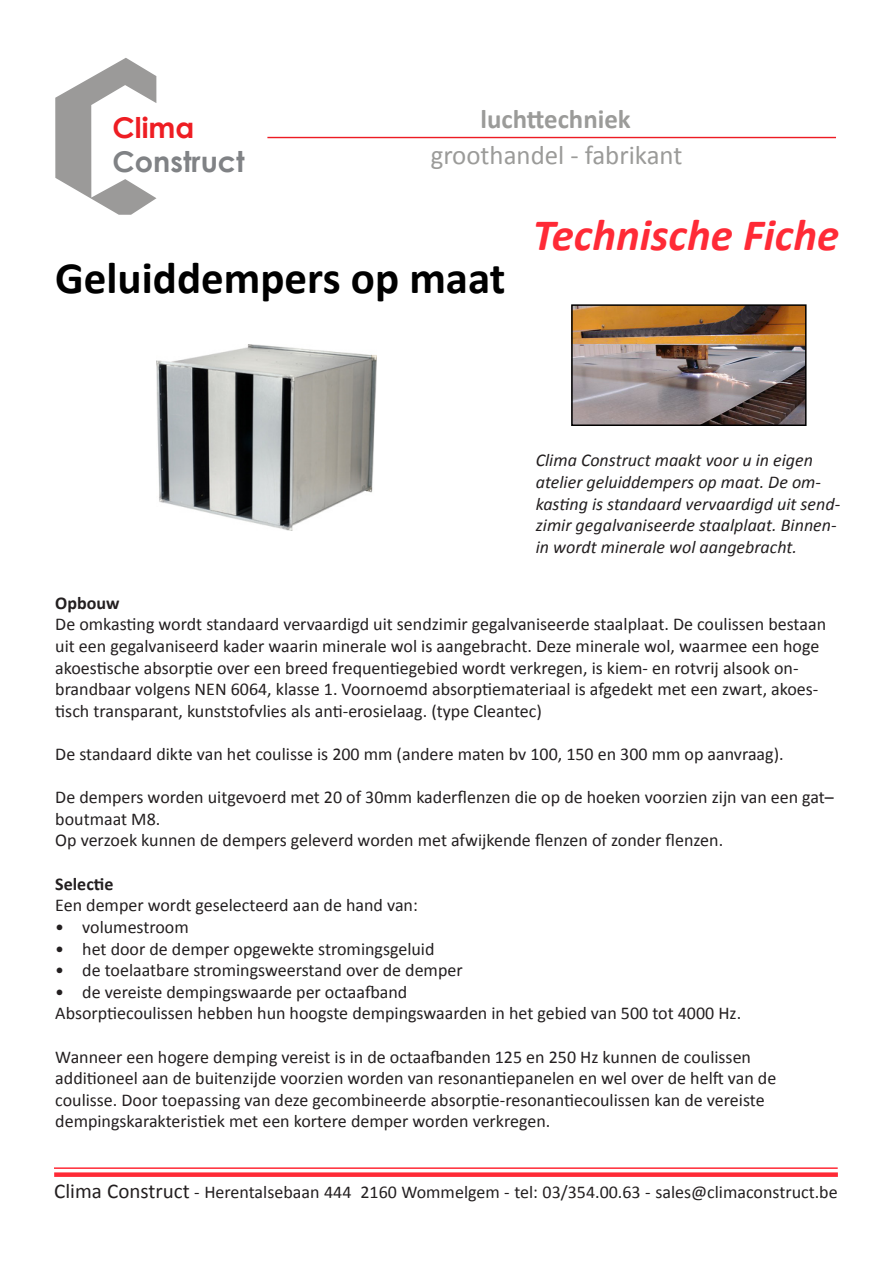
<style>
.page{position:relative;width:893px;height:1263px;background:#fff}
.page>*{position:absolute;margin:0;border:0;box-sizing:border-box;transform-origin:0 0}
.t1{font:700 45px "Calibri";color:#000}
.t2{font:italic 700 45px "Calibri";color:#ff2a36}
.t3{font:700 28.65px/34.3px "Century Gothic";color:#808285}
.t4{font:26.85px/35.8px "Calibri";color:#9b9b99;text-align:center}
.t5{font:18px/21.6px "Calibri";color:#231f20}
.t6{font:italic 18px/21.6px "Calibri";color:#231f20}
.t7{font:700 18px "Calibri";color:#231f20}
.s1{color:#ee1d23}
.s2{font-weight:700}
.s3{font-size:21px}
</style>
<div class="page">
<svg style="left:55px;top:58px;width:101px;height:157px"></svg>
<hr style="left:267px;top:137px;width:569px;height:1px;background:#ed1c24">
<img style="left:574px;top:307px;width:229px;height:116px">
<div style="left:571px;top:304px;width:235px;height:122px;border:2px solid #000"></div>
<hr style="left:54px;top:1167px;width:784px;height:2px;background:#ff2a36">
<div style="left:54px;top:1172px;width:784px;height:5px;background:#ff2a36"></div>
<img style="left:156px;top:344px;width:220px;height:187px">
<p class="t3" style="left:113px;top:109px;width:134px"><span class="s1">Clima<br></span>Construct</p>
<p class="t4" style="left:431px;top:101px;width:253px"><span class="s2">luchttechniek </span>groothandel - fabrikant</p>
<p class="t1" style="left:55px;top:246px;width:452px">Geluiddempers op maat</p>
<p class="t2" style="left:533px;top:203px;width:308px">Technische Fiche</p>
<p class="t6" style="left:536px;top:449px;width:306px">Clima Construct maakt voor u in eigen atelier geluiddempers op maat. De om&shy;kasting is standaard vervaardigd uit send&shy;zimir gegalvaniseerde staalplaat. Binnen&shy;in wordt minerale wol aangebracht.</p>
<p class="t7" style="left:55px;top:590px;width:66px">Opbouw</p>
<p class="t5" style="left:55px;top:613px;width:772px">De omkasting wordt standaard vervaardigd uit sendzimir gegalvaniseerde staalplaat. De coulissen bestaan uit een gegalvaniseerd kader waarin minerale wol is aangebracht. Deze minerale wol, waarmee een hoge akoestische absorptie over een breed frequentiegebied wordt verkregen, is kiem- en rotvrij alsook on&shy;brandbaar volgens NEN 6064, klasse 1. Voornoemd absorptiemateriaal is afgedekt met een zwart, akoes&shy;tisch transparant, kunststofvlies als anti-erosielaag. (type Cleantec)</p>
<p class="t5" style="left:55px;top:743px;width:730px">De standaard dikte van het coulisse is 200 mm (andere maten bv 100, 150 en 300 mm op aanvraag).</p>
<p class="t5" style="left:55px;top:786px;width:780px">De dempers worden uitgevoerd met 20 of 30mm kaderflenzen die op de hoeken voorzien zijn van een gat– boutmaat M8.</p>
<p class="t5" style="left:55px;top:829px;width:669px">Op verzoek kunnen de dempers geleverd worden met afwijkende flenzen of zonder flenzen.</p>
<p class="t7" style="left:55px;top:871px;width:60px">Selectie</p>
<p class="t5" style="left:55px;top:894px;width:364px">Een demper wordt geselecteerd aan de hand van:</p>
<p class="t5" style="left:55px;top:916px;width:135px">• volumestroom</p>
<p class="t5" style="left:55px;top:937px;width:381px">• het door de demper opgewekte stromingsgeluid</p>
<p class="t5" style="left:55px;top:959px;width:409px">• de toelaatbare stromingsweerstand over de demper</p>
<p class="t5" style="left:55px;top:980px;width:354px">• de vereiste dempingswaarde per octaafband</p>
<p class="t5" style="left:55px;top:1002px;width:687px">Absorptiecoulissen hebben hun hoogste dempingswaarden in het gebied van 500 tot 4000 Hz.</p>
<p class="t5" style="left:55px;top:1045px;width:697px">Wanneer een hogere demping vereist is in de octaafbanden 125 en 250 Hz kunnen de coulissen</p>
<p class="t5" style="left:55px;top:1067px;width:723px">additioneel aan de buitenzijde voorzien worden van resonantiepanelen en wel over de helft van de</p>
<p class="t5" style="left:55px;top:1088px;width:711px">coulisse. Door toepassing van deze gecombineerde absorptie-resonantiecoulissen kan de vereiste</p>
<p class="t5" style="left:55px;top:1110px;width:497px">dempingskarakteristiek met een kortere demper worden verkregen.</p>
<p class="t5" style="left:54px;top:1181px;width:785px"><span class="s3">Clima Construct</span> - Herentalsebaan 444 2160 Wommelgem - tel: 03/354.00.63 - sales@climaconstruct.be</p>
</div>
